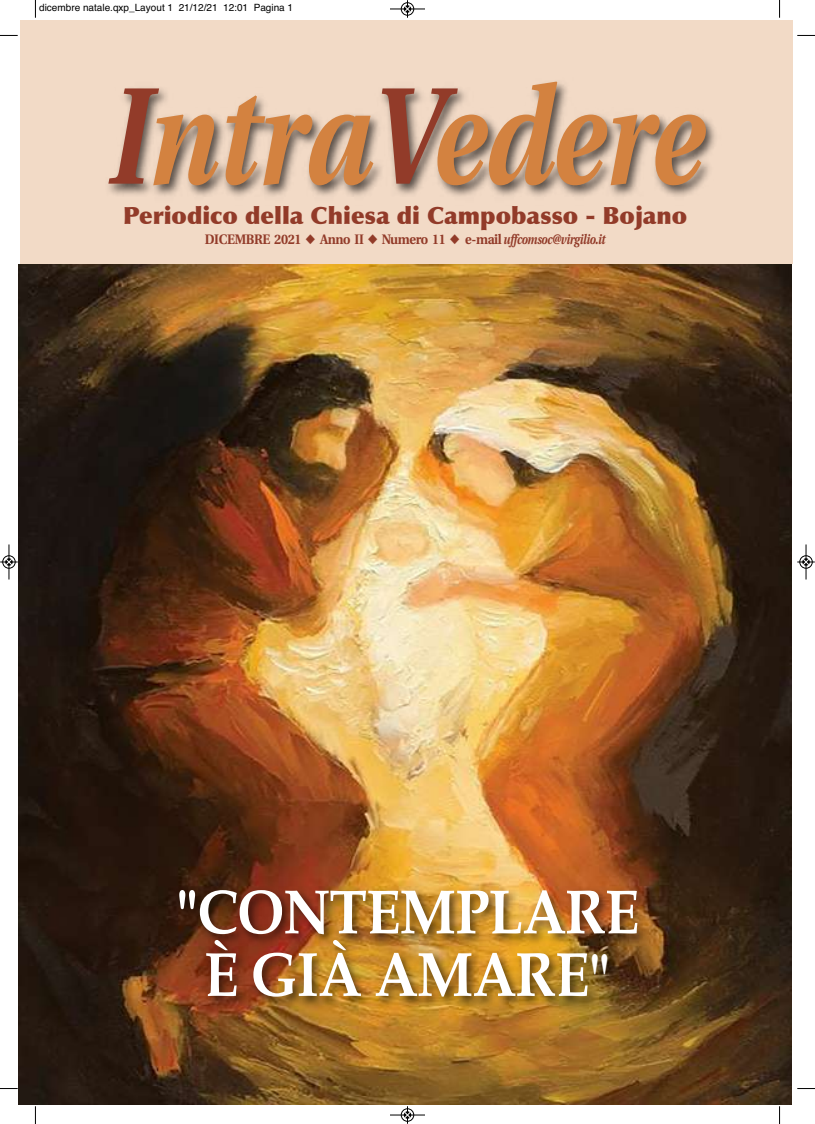
<style>
.page{position:relative;width:815px;height:1124px;background:#fff}
.page>*{position:absolute;margin:0;border:0;box-sizing:border-box;transform-origin:0 0}
.t1{font:italic 700 137.5px "Utopia";color:#d38240;scale:.8 1}
.t2{font:700 62.5px/62.5px "Book Antiqua";letter-spacing:-.015em;color:#fff;text-align:center;scale:.9 1}
.t3{font:900 23.75px "Optima";color:#923b29}
.t4{font:700 13.75px "Utopia";letter-spacing:-.03em;color:#923b29;scale:.92 1}
.t5{font:10px "Helvetica";color:#000}
.s1{color:#923b29}
.s2{font-style:italic}
.s3{font-family:"Baskerville"}
</style>
<div class="page">
<div style="left:20px;top:20px;width:773px;height:1084px;background:#f2dac6"></div>
<img style="left:108px;top:82px;width:608px;height:114px">
<img style="left:19px;top:264px;width:773px;height:840px">
<img style="left:83px;top:875px;width:660px;height:172px">
<svg style="left:35px;top:0;width:1px;height:18px"></svg>
<svg style="left:0;top:35px;width:18px;height:1px"></svg>
<svg style="left:779px;top:0;width:1px;height:18px"></svg>
<svg style="left:797px;top:35px;width:18px;height:1px"></svg>
<svg style="left:35px;top:1106px;width:1px;height:17px"></svg>
<svg style="left:0;top:1088px;width:18px;height:1px"></svg>
<svg style="left:779px;top:1106px;width:1px;height:17px"></svg>
<svg style="left:797px;top:1088px;width:18px;height:1px"></svg>
<div style="left:401px;top:2px;width:13px;height:14px;border:1px solid #fff;border-radius:50%"></div>
<hr style="left:390px;top:9px;width:35px;height:1px;background:#000">
<div style="left:401px;top:3px;width:13px;height:12px;border:1px solid #000;border-radius:50%"></div>
<svg style="left:404px;top:0;width:7px;height:18px"></svg>
<hr style="left:390px;top:1114px;width:35px;height:1px;background:#000">
<div style="left:401px;top:1108px;width:13px;height:13px;border:1px solid #000;border-radius:50%"></div>
<svg style="left:404px;top:1106px;width:7px;height:17px"></svg>
<div style="left:2px;top:555px;width:14px;height:13px;border:1px solid #fff;border-radius:50%"></div>
<hr style="left:9px;top:544px;width:1px;height:35px;background:#000">
<div style="left:3px;top:555px;width:12px;height:13px;border:1px solid #000;border-radius:50%"></div>
<svg style="left:0;top:558px;width:18px;height:7px"></svg>
<div style="left:799px;top:555px;width:14px;height:13px;border:1px solid #fff;border-radius:50%"></div>
<hr style="left:806px;top:544px;width:1px;height:35px;background:#000">
<div style="left:800px;top:555px;width:12px;height:13px;border:1px solid #000;border-radius:50%"></div>
<svg style="left:797px;top:558px;width:18px;height:7px"></svg>
<p class="t5" style="left:39px;top:4px;width:255px">dicembre natale.qxp_Layout 1 21/12/21 12:01 Pagina 1</p>
<h1 class="t1" style="left:108px;top:82px;width:746px"><span class="s1">I</span>ntra<span class="s1">V</span>edere</h1>
<h3 class="t3" style="left:123px;top:206px;width:566px">Periodico della Chiesa di Campobasso - Bojano</h3>
<p class="t4" style="left:205px;top:234px;width:437px">DICEMBRE 2021 ◆ Anno II ◆ Numero 11 ◆ e-mail <span class="s2">uffcomsoc@virgilio.it</span></p>
<h2 class="t2" style="left:176px;top:880px;width:516px">"CONTEMPLARE<br>È GIÀ AMARE<span class="s3">"</span></h2>
</div>
